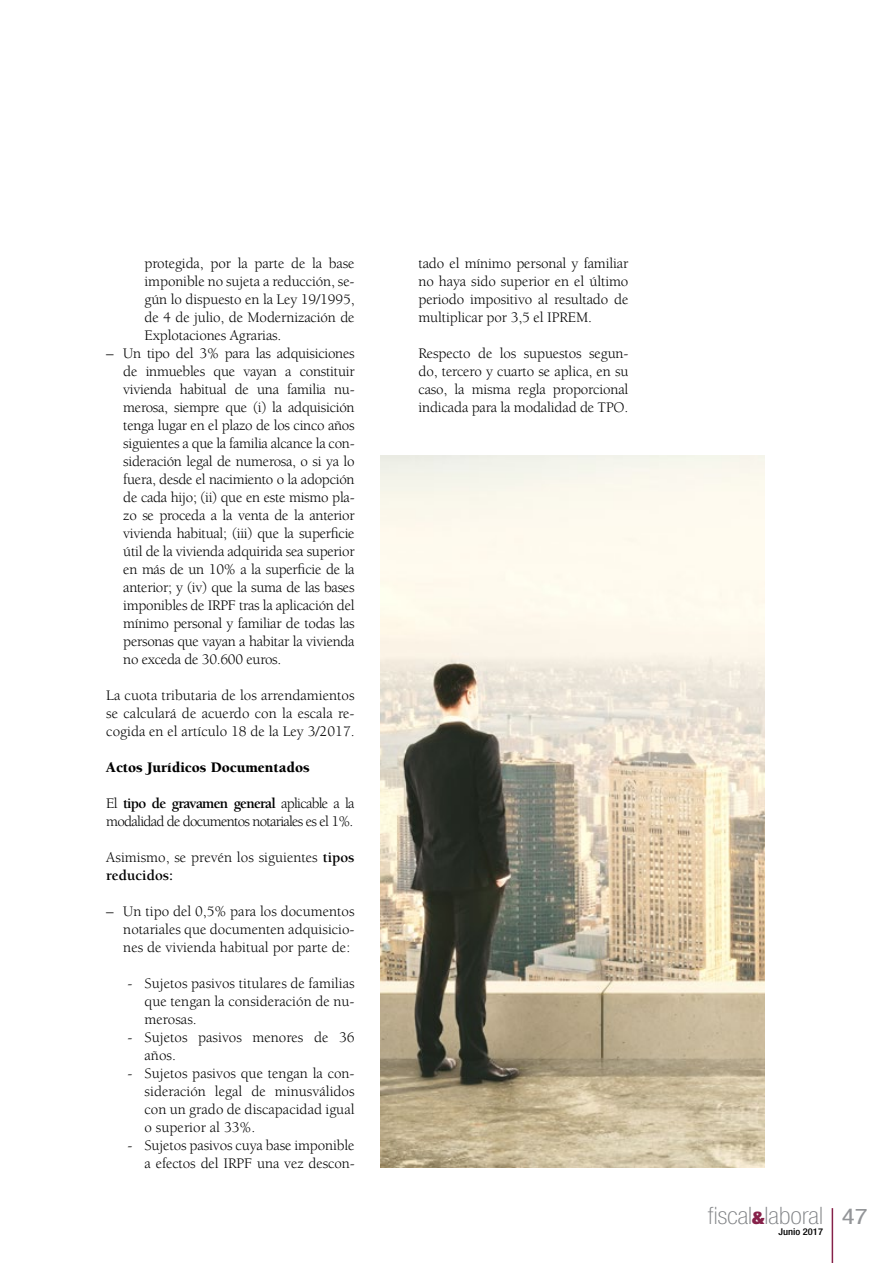
<style>
.page{position:relative;width:893px;height:1263px;background:#fff}
.page>*{position:absolute;margin:0;border:0;box-sizing:border-box;transform-origin:0 0}
.t1{font:100 condensed 24px "Helvetica Neue LT Std";color:#808285;scale:1.12 1}
.t2{font:15px/18px "Berkeley Std";letter-spacing:-.01em;color:#000;text-align:justify}
.t3{font:15px/18px "Berkeley Std";letter-spacing:-.05em;color:#000}
.t4{font:900 15px "Berkeley Std";color:#000}
.t5{font:500 condensed 9.3px "Helvetica Neue LT Std";color:#000;scale:1.12 1}
.s1{font-weight:700}
.s2{font-weight:900;font-size:17.4px;color:#862149}
.s3{font-weight:400;font-size:21.6px;color:#939598}
</style>
<div class="page">
<hr style="left:832px;top:1208px;width:1px;height:55px;background:#862149">
<img style="left:381px;top:455px;width:384px;height:713px">
<p class="t2" style="left:145px;top:255px;width:212px">protegida, por la parte de la base imponible no sujeta a reducción, se&shy;gún lo dispuesto en la Ley 19/1995, de 4 de julio, de Modernización de Explotaciones Agrarias.</p>
<p class="t2" style="left:123px;top:345px;width:233px;text-indent:-17px">– Un tipo del 3% para las adquisiciones de inmuebles que vayan a constituir vivienda habitual de una familia nu&shy;merosa, siempre que (i) la adquisición tenga lugar en el plazo de los cinco años siguientes a que la familia alcance la con&shy;sideración legal de numerosa, o si ya lo fuera, desde el nacimiento o la adopción de cada hijo; (ii) que en este mismo pla&shy;zo se proceda a la venta de la anterior vivienda habitual; (iii) que la superficie útil de la vivienda adquirida sea superior en más de un 10% a la superficie de la anterior; y (iv) que la suma de las bases imponibles de IRPF tras la aplicación del mínimo personal y familiar de todas las personas que vayan a habitar la vivienda no exceda de 30.600 euros.</p>
<p class="t2" style="left:106px;top:687px;width:250px">La cuota tributaria de los arrendamientos se calculará de acuerdo con la escala re&shy;cogida en el artículo 18 de la Ley 3/2017.</p>
<p class="t4" style="left:106px;top:760px;width:205px">Actos Jurídicos Documentados</p>
<p class="t3" style="left:106px;top:795px;width:250px">El <span class="s1">tipo de gravamen general</span> aplicable a la modalidad de documentos notariales es el 1%.</p>
<p class="t2" style="left:106px;top:849px;width:250px">Asimismo, se prevén los siguientes <span class="s1">tipos reducidos:</span></p>
<p class="t2" style="left:123px;top:903px;width:233px;text-indent:-17px">– Un tipo del 0,5% para los documentos notariales que documenten adquisicio&shy;nes de vivienda habitual por parte de:</p>
<p class="t2" style="left:145px;top:975px;width:212px;text-indent:-17px">- Sujetos pasivos titulares de familias que tengan la consideración de nu&shy;merosas.</p>
<p class="t2" style="left:145px;top:1029px;width:212px;text-indent:-17px">- Sujetos pasivos menores de 36 años.</p>
<p class="t2" style="left:145px;top:1065px;width:212px;text-indent:-17px">- Sujetos pasivos que tengan la con&shy;sideración legal de minusválidos con un grado de discapacidad igual o superior al 33%.</p>
<p class="t2" style="left:128px;top:1137px;width:229px;text-align:right">- Sujetos pasivos cuya base imponible a efectos del IRPF una vez descon-</p>
<p class="t2" style="left:418px;top:255px;width:212px">tado el mínimo personal y familiar no haya sido superior en el último periodo impositivo al resultado de multiplicar por 3,5 el IPREM.</p>
<p class="t2" style="left:418px;top:345px;width:212px">Respecto de los supuestos segun&shy;do, tercero y cuarto se aplica, en su caso, la misma regla proporcional indicada para la modalidad de TPO.</p>
<h1 class="t1" style="left:708px;top:1202px;width:144px">fiscal<span class="s2">&amp;</span>laboral <span class="s3">47</span></h1>
<p class="t5" style="left:778px;top:1226px;width:41px">Junio 2017</p>
</div>
